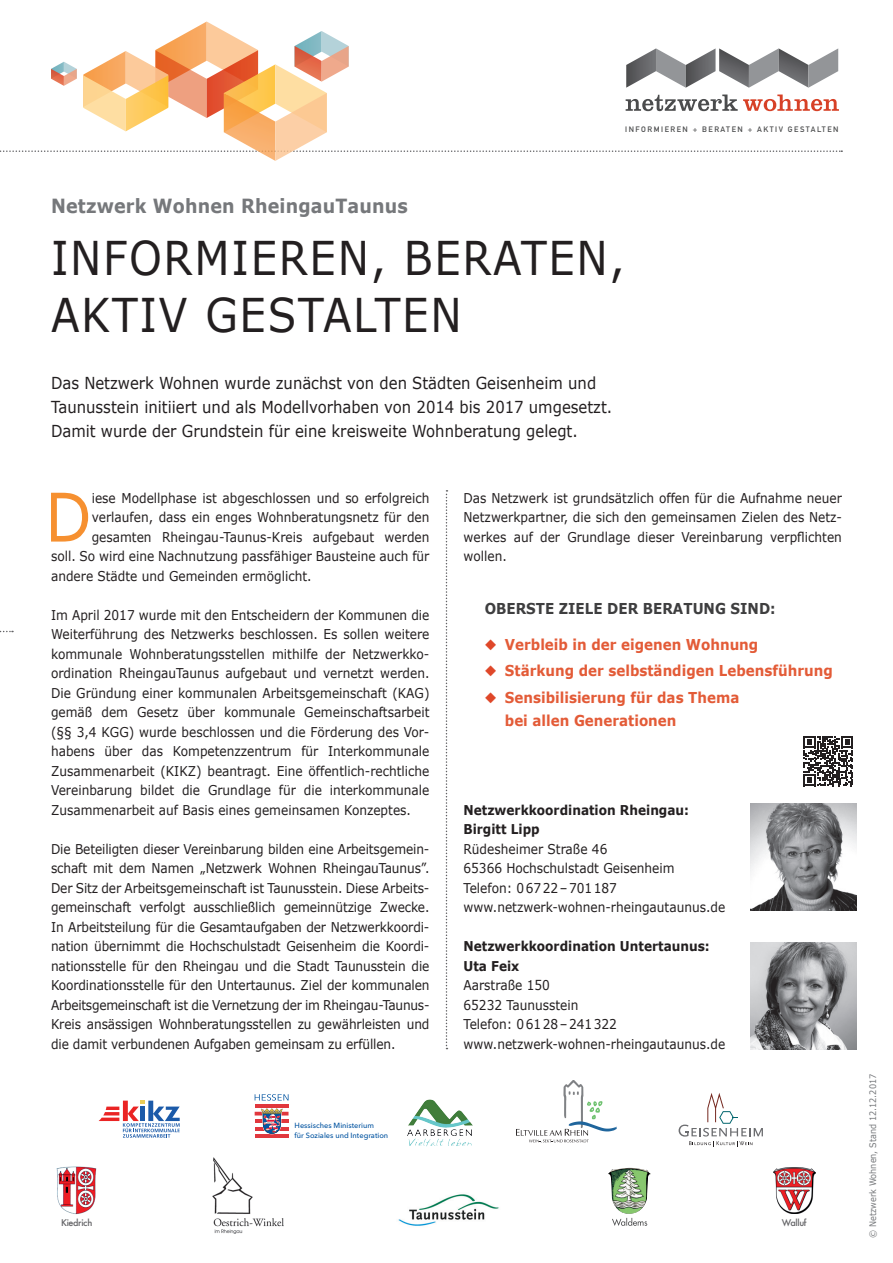
<style>
.page{position:relative;width:893px;height:1263px;background:#fff}
.page>*{position:absolute;margin:0;border:0;box-sizing:border-box;transform-origin:0 0}
.t1{font:67.2px "Verdana";color:#f69030;scale:.9 1}
.t2{font:46.5px/57px "Verdana";letter-spacing:.04em;color:#231f20;scale:.9 1}
.t3{font:700 19.5px "Verdana";letter-spacing:.01em;color:#76787b;scale:.9 1}
.t4{font:16.5px/24px "Verdana";color:#231f20;scale:.9 1}
.t5{font:700 15px/22.5px "Verdana";color:#e35b37;scale:.9 1}
.t6{font:700 15px "Verdana";color:#3e3e3f;scale:.9 1}
.t7{font:13.5px/19.5px "Verdana";color:#231f20;scale:.9 1}
.t8{font:700 13.5px/19.5px "Verdana";color:#231f20;scale:.9 1}
.t9{font:9px "Verdana";color:#76787b;scale:.9 1}
.t10{font:500 9px "Futura";letter-spacing:-.04em;color:#636366}
.t11{font:7.8px "DIN Mittelschrift Std";letter-spacing:.19em;color:#4b4c4d}
.t12{font:500 7.5px/9.6px "Avenir Next";color:#0153a0}
.s1{color:#df4729}
</style>
<div class="page">
<svg style="left:446px;top:490px;width:1px;height:559px"></svg>
<svg style="left:0;top:22px;width:842px;height:139px"></svg>
<svg style="left:679px;top:1093px;width:84px;height:53px"></svg>
<img style="left:398px;top:1194px;width:101px;height:32px">
<svg style="left:99px;top:1100px;width:81px;height:38px"></svg>
<img style="left:212px;top:1157px;width:72px;height:76px">
<img style="left:608px;top:1168px;width:43px;height:46px">
<svg style="left:612px;top:1218px;width:35px;height:8px"></svg>
<img style="left:408px;top:1099px;width:21px;height:26px">
<svg style="left:516px;top:1080px;width:101px;height:63px"></svg>
<img style="left:56px;top:1166px;width:41px;height:49px">
<img style="left:773px;top:1168px;width:42px;height:45px">
<img style="left:750px;top:804px;width:107px;height:106px">
<img style="left:750px;top:943px;width:107px;height:106px">
<svg style="left:255px;top:1111px;width:34px;height:20px"></svg>
<hr style="left:255px;top:1104px;width:34px;height:4px;background:#e1373d">
<hr style="left:255px;top:1112px;width:34px;height:3px;background:#e1373d">
<hr style="left:255px;top:1119px;width:34px;height:4px;background:#e1373d">
<hr style="left:255px;top:1127px;width:34px;height:3px;background:#e1373d">
<hr style="left:255px;top:1134px;width:34px;height:4px;background:#e1373d">
<svg style="left:261px;top:1108px;width:22px;height:26px"></svg>
<svg style="left:255px;top:1094px;width:33px;height:6px"></svg>
<svg style="left:803px;top:736px;width:50px;height:50px"></svg>
<h3 class="t3" style="left:51px;top:193px;width:398px">Netzwerk Wohnen RheingauTaunus</h3>
<p class="t11" style="left:625px;top:125px;width:215px">INFORMIEREN + BERATEN + AKTIV GESTALTEN</p>
<h2 class="t2" style="left:51px;top:230px;width:639px">INFORMIEREN, BERATEN,<br>AKTIV GESTALTEN</h2>
<p class="t4" style="left:51px;top:371px;width:625px">Das Netzwerk Wohnen wurde zunächst von den Städten Geisenheim und<br>Taunusstein initiiert und als Modellvorhaben von 2014 bis 2017 umgesetzt.<br>Damit wurde der Grundstein für eine kreisweite Wohnberatung gelegt.</p>
<h1 class="t1" style="left:45px;top:474px;width:53px">D</h1>
<p class="t7" style="left:92px;top:488px;width:377px">iese Modellphase ist abgeschlossen und so erfolgreich</p>
<p class="t7" style="left:92px;top:508px;width:377px">verlaufen, dass ein enges Wohnberatungsnetz für den</p>
<p class="t7" style="left:92px;top:527px;width:377px">gesamten Rheingau-Taunus-Kreis aufgebaut werden</p>
<p class="t7" style="left:51px;top:547px;width:422px">soll. So wird eine Nachnutzung passfähiger Bausteine auch für</p>
<p class="t7" style="left:51px;top:566px;width:291px">andere Städte und Gemeinden ermöglicht.</p>
<p class="t7" style="left:51px;top:605px;width:422px">Im April 2017 wurde mit den Entscheidern der Kommunen die Weiterführung des Netzwerks beschlossen. Es sollen weitere kommunale Wohnberatungsstellen mithilfe der Netzwerkko&shy;ordination RheingauTaunus aufgebaut und vernetzt werden.<br>Die Gründung einer kommunalen Arbeitsgemeinschaft (KAG) gemäß dem Gesetz über kommunale Gemeinschaftsarbeit (§§ 3,4 KGG) wurde beschlossen und die Förderung des Vor&shy;habens über das Kompetenzzentrum für Interkommunale Zusammenarbeit (KIKZ) beantragt. Eine öffentlich-rechtliche Vereinbarung bildet die Grundlage für die interkommunale Zusammenarbeit auf Basis eines gemeinsamen Konzeptes.</p>
<p class="t7" style="left:51px;top:839px;width:422px;text-align:justify">Die Beteiligten dieser Vereinbarung bilden eine Arbeitsgemein&shy;schaft mit dem Namen „Netzwerk Wohnen RheingauTaunus”.<br>Der Sitz der Arbeitsgemeinschaft ist Taunusstein. Diese Arbeits&shy;gemeinschaft verfolgt ausschließlich gemeinnützige Zwecke.<br>In Arbeitsteilung für die Gesamtaufgaben der Netzwerkkoordi&shy;nation übernimmt die Hochschulstadt Geisenheim die Koordi&shy;nationsstelle für den Rheingau und die Stadt Taunusstein die Koordinationsstelle für den Untertaunus. Ziel der kommunalen Arbeitsgemeinschaft ist die Vernetzung der im Rheingau-Taunus-Kreis ansässigen Wohnberatungsstellen zu gewährleisten und die damit verbundenen Aufgaben gemeinsam zu erfüllen.</p>
<p class="t12" style="left:295px;top:1120px;width:95px">Hessisches Ministerium<br>für Soziales und Integration</p>
<p class="t7" style="left:463px;top:488px;width:422px;text-align:justify">Das Netzwerk ist grundsätzlich offen für die Aufnahme neuer Netzwerkpartner, die sich den gemeinsamen Zielen des Netz&shy;werkes auf der Grundlage dieser Vereinbarung verpflichten wollen.</p>
<p class="t6" style="left:485px;top:599px;width:325px">OBERSTE ZIELE DER BERATUNG SIND:</p>
<p class="t5" style="left:485px;top:633px;width:305px"><span class="s1">◆</span> Verbleib in der eigenen Wohnung</p>
<p class="t5" style="left:485px;top:660px;width:388px"><span class="s1">◆</span> Stärkung der selbständigen Lebensführung</p>
<p class="t5" style="left:505px;top:686px;width:262px;text-indent:-20px"><span class="s1">◆</span> Sensibilisierung für das Thema bei allen Generationen</p>
<p class="t8" style="left:463px;top:800px;width:252px">Netzwerkkoordination Rheingau:<br>Birgitt Lipp</p>
<p class="t7" style="left:463px;top:839px;width:292px">Rüdesheimer Straße 46<br>65366 Hochschulstadt Geisenheim<br>Telefon: 06722–701187 www.netzwerk-wohnen-rheingautaunus.de</p>
<p class="t8" style="left:463px;top:936px;width:275px">Netzwerkkoordination Untertaunus:<br>Uta Feix</p>
<p class="t7" style="left:463px;top:976px;width:292px">Aarstraße 150<br>65232 Taunusstein<br>Telefon: 06128–241322 www.netzwerk-wohnen-rheingautaunus.de</p>
<p class="t10" style="left:61px;top:1216px;width:33px">Kiedrich</p>
<p class="t10" style="left:782px;top:1216px;width:26px">Walluf</p>
<p class="t9" style="left:867px;top:1238px;width:184px;rotate:-90deg">© Netzwerk Wohnen, Stand 12.12.2017</p>
</div>
